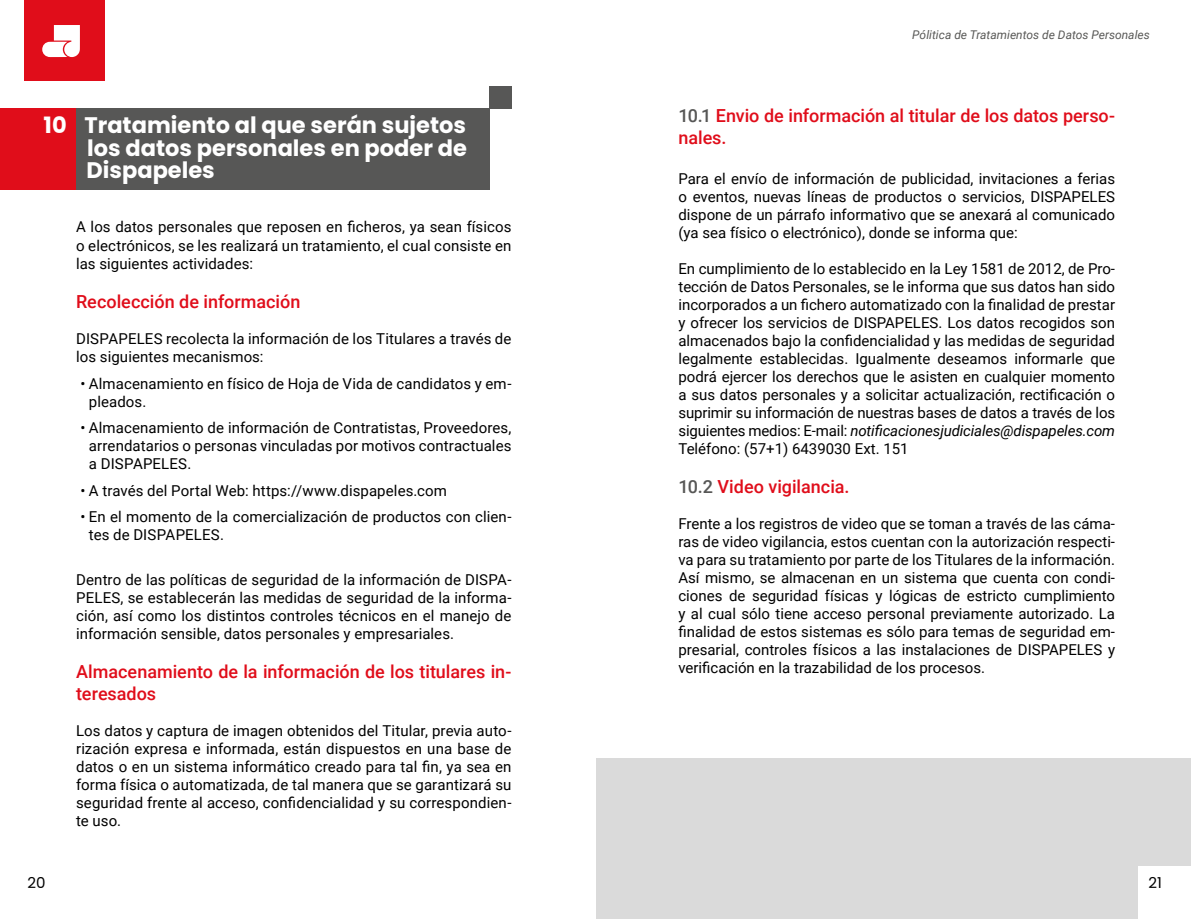
<style>
.page{position:relative;width:1191px;height:919px;background:#fff}
.page>*{position:absolute;margin:0;border:0;box-sizing:border-box;transform-origin:0 0}
.t1{font:700 22.5px/22.5px "Poppins";color:#fff;text-align:justify}
.t2{font:500 18px/21.6px "Roboto";color:#e00d1a}
.t3{font:15px/18px "Roboto";letter-spacing:.005em;color:#000;text-align:justify}
.t4{font:15px "Poppins";color:#000}
.t5{font:italic 12px "Roboto";color:#585856}
.s1{color:#575756}
.s2{font-style:italic}
</style>
<div class="page">
<div style="left:596px;top:758px;width:595px;height:160px;background:#dadada"></div>
<div style="left:24px;top:0;width:80px;height:81px;background:#e00d1a"></div>
<svg style="left:42px;top:25px;width:38px;height:32px"></svg>
<div style="left:1137px;top:865px;width:54px;height:53px;background:#fff"></div>
<div style="left:0;top:108px;width:76px;height:82px;background:#e00d1a"></div>
<div style="left:76px;top:108px;width:413px;height:82px;background:#575756"></div>
<div style="left:489px;top:86px;width:23px;height:22px;background:#575756"></div>
<h1 class="t1" style="left:87px;top:114px;width:382px;text-indent:-43px">10 Tratamiento al que serán sujetos los datos personales en poder de Dispapeles</h1>
<p class="t3" style="left:76px;top:217px;width:437px">A los datos personales que reposen en ficheros, ya sean físicos o electrónicos, se les realizará un tratamiento, el cual consiste en las siguientes actividades:</p>
<p class="t2" style="left:76px;top:290px;width:226px">Recolección de información</p>
<p class="t3" style="left:76px;top:329px;width:437px">DISPAPELES recolecta la información de los Titulares a través de los siguientes mecanismos:</p>
<p class="t3" style="left:89px;top:374px;width:424px;text-indent:-9px">• Almacenamiento en físico de Hoja de Vida de candidatos y em&shy;pleados.</p>
<p class="t3" style="left:89px;top:418px;width:424px;text-indent:-9px">• Almacenamiento de información de Contratistas, Proveedores, arrendatarios o personas vinculadas por motivos contractuales a DISPAPELES.</p>
<p class="t3" style="left:80px;top:481px;width:368px">• A través del Portal Web: https://www.dispapeles.com</p>
<p class="t3" style="left:89px;top:507px;width:424px;text-indent:-9px">• En el momento de la comercialización de productos con clien&shy;tes de DISPAPELES.</p>
<p class="t3" style="left:76px;top:570px;width:437px">Dentro de las políticas de seguridad de la información de DISPA-PELES, se establecerán las medidas de seguridad de la informa&shy;ción, así como los distintos controles técnicos en el manejo de información sensible, datos personales y empresariales.</p>
<p class="t2" style="left:76px;top:660px;width:437px">Almacenamiento de la información de los titulares in&shy;teresados</p>
<p class="t3" style="left:76px;top:721px;width:437px">Los datos y captura de imagen obtenidos del Titular, previa auto&shy;rización expresa e informada, están dispuestos en una base de datos o en un sistema informático creado para tal fin, ya sea en forma física o automatizada, de tal manera que se garantizará su seguridad frente al acceso, confidencialidad y su correspondien&shy;te uso.</p>
<p class="t5" style="left:912px;top:27px;width:239px">Pólitica de Tratamientos de Datos Personales</p>
<p class="t2" style="left:678px;top:104px;width:438px"><span class="s1">10.1</span> Envio de información al titular de los datos perso&shy;nales.</p>
<p class="t3" style="left:678px;top:169px;width:438px">Para el envío de información de publicidad, invitaciones a ferias o eventos, nuevas líneas de productos o servicios, DISPAPELES dispone de un párrafo informativo que se anexará al comunicado (ya sea físico o electrónico), donde se informa que:</p>
<p class="t3" style="left:678px;top:259px;width:438px">En cumplimiento de lo establecido en la Ley 1581 de 2012, de Pro&shy;tección de Datos Personales, se le informa que sus datos han sido incorporados a un fichero automatizado con la finalidad de prestar y ofrecer los servicios de DISPAPELES. Los datos recogidos son almacenados bajo la confidencialidad y las medidas de seguridad legalmente establecidas. Igualmente deseamos informarle que podrá ejercer los derechos que le asisten en cualquier momento a sus datos personales y a solicitar actualización, rectificación o suprimir su información de nuestras bases de datos a través de los siguientes medios: E-mail: <span class="s2">notificacionesjudiciales@dispapeles.com </span>Teléfono: (57+1) 6439030 Ext. 151</p>
<p class="t2" style="left:678px;top:475px;width:173px"><span class="s1">10.2</span> Video vigilancia.</p>
<p class="t3" style="left:678px;top:514px;width:438px">Frente a los registros de video que se toman a través de las cáma&shy;ras de video vigilancia, estos cuentan con la autorización respecti&shy;va para su tratamiento por parte de los Titulares de la información.<br>Así mismo, se almacenan en un sistema que cuenta con condi&shy;ciones de seguridad físicas y lógicas de estricto cumplimiento y al cual sólo tiene acceso personal previamente autorizado. La finalidad de estos sistemas es sólo para temas de seguridad em&shy;presarial, controles físicos a las instalaciones de DISPAPELES y verificación en la trazabilidad de los procesos.</p>
<p class="t4" style="left:28px;top:873px;width:20px">20</p>
<p class="t4" style="left:1148px;top:873px;width:15px">21</p>
</div>
